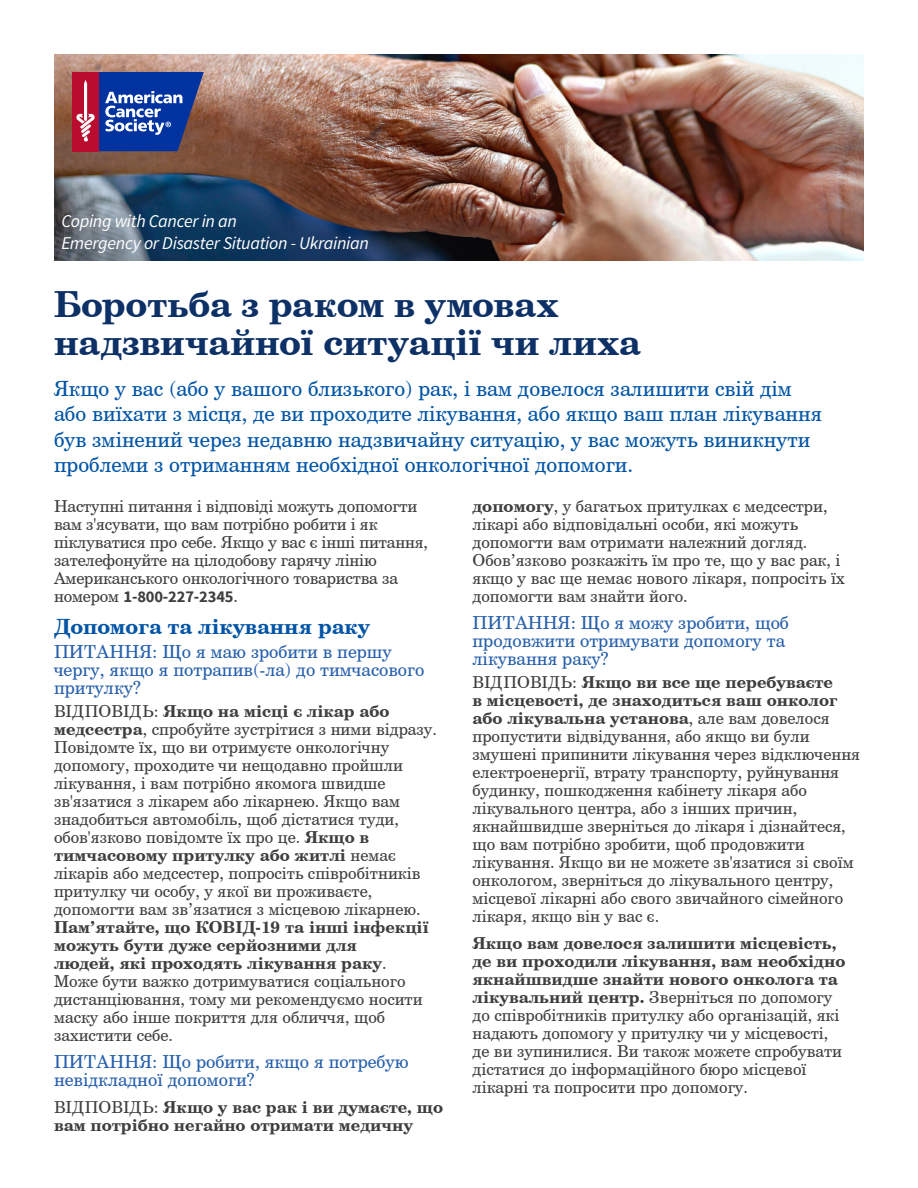
<style>
.page{position:relative;width:918px;height:1188px;background:#fff}
.page>*{position:absolute;margin:0;border:0;box-sizing:border-box;transform-origin:0 0}
.t1{font:700 36px/39px "Century Schlbk Cyrillic BT";letter-spacing:-.005em;color:#0d3166}
.t2{font:21px/25.2px "Century Schlbk Cyrillic BT";color:#0154a6}
.t3{font:700 21px "Century Schlbk Cyrillic BT";color:#0154a6}
.t4{font:18px/18px "Century Schlbk Cyrillic BT";color:#265fac}
.t5{font:italic 18px/21.6px "Source Sans Pro";letter-spacing:-.02em;color:#fff}
.t6{font:16.5px/18px "Century Schlbk Cyrillic BT";color:#3e3e3f}
.t7{font:700 16.5px/18px "Century Schlbk Cyrillic BT";color:#3e3e3f}
.t8{font:700 16.5px "Source Sans Pro";letter-spacing:-.01em;color:#3e3e3f}
.s1{font-family:"Century Schlbk Cyrillic BT";font-weight:400}
.s2{font-weight:700}
.s3{font-weight:400}
</style>
<div class="page">
<img style="left:342px;top:54px;width:522px;height:207px">
<img style="left:54px;top:54px;width:288px;height:207px">
<div style="left:72px;top:72px;width:26px;height:79px;background:#ba0c2f"></div>
<svg style="left:76px;top:72px;width:128px;height:79px"></svg>
<p class="t5" style="left:62px;top:211px;width:309px">Coping with Cancer in an<br>Emergency or Disaster Situation - Ukrainian</p>
<h1 class="t1" style="left:54px;top:284px;width:588px">Боротьба з раком в умовах надзвичайної ситуації чи лиха</h1>
<p class="t2" style="left:54px;top:376px;width:770px">Якщо у вас (або у вашого близького) рак, і вам довелося залишити свій дім або виїхати з місця, де ви проходите лікування, або якщо ваш план лікування був змінений через недавню надзвичайну ситуацію, у вас можуть виникнути проблеми з отриманням необхідної онкологічної допомоги.</p>
<p class="t6" style="left:54px;top:497px;width:376px">Наступні питання і відповіді можуть допомогти вам з'ясувати, що вам потрібно робити і як піклуватися про себе. Якщо у вас є інші питання, зателефонуйте на цілодобову гарячу лінію Американського онкологічного товариства за</p>
<p class="t8" style="left:54px;top:586px;width:185px"><span class="s1">номером</span> 1-800-227-2345<span class="s1">.</span></p>
<p class="t3" style="left:54px;top:613px;width:317px">Допомога та лікування раку</p>
<p class="t4" style="left:54px;top:643px;width:372px">ПИТАННЯ: Що я маю зробити в першу чергу, якщо я потрапив(-ла) до тимчасового притулку?</p>
<p class="t6" style="left:54px;top:702px;width:385px">ВІДПОВІДЬ: <span class="s2">Якщо на місці є лікар або медсестра</span>, спробуйте зустрітися з ними відразу.<br>Повідомте їх, що ви отримуєте онкологічну допомогу, проходите чи нещодавно пройшли лікування, і вам потрібно якомога швидше зв'язатися з лікарем або лікарнею. Якщо вам знадобиться автомобіль, щоб дістатися туди, обов'язково повідомте їх про це. <span class="s2">Якщо в тимчасовому притулку або житлі</span> немає лікарів або медсестер, попросіть співробітників притулку чи особу, у якої ви проживаєте, допомогти вам зв’язатися з місцевою лікарнею.</p>
<p class="t6" style="left:54px;top:918px;width:376px"><span class="s2">Пам’ятайте, що КОВІД-19 та інші інфекції можуть бути дуже серйозними для<br>людей, які проходять лікування раку</span>.<br>Може бути важко дотримуватися соціального дистанціювання, тому ми рекомендуємо носити маску або інше покриття для обличчя, щоб захистити себе.</p>
<p class="t4" style="left:54px;top:1052px;width:356px">ПИТАННЯ: Що робити, якщо я потребую невідкладної допомоги?</p>
<p class="t7" style="left:54px;top:1098px;width:391px"><span class="s3">ВІДПОВІДЬ:</span> Якщо у вас рак і ви думаєте, що вам потрібно негайно отримати медичну</p>
<p class="t6" style="left:473px;top:497px;width:374px"><span class="s2">допомогу</span>, у багатьох притулках є медсестри, лікарі або відповідальні особи, які можуть допомогти вам отримати належний догляд.<br>Обов’язково розкажіть їм про те, що у вас рак, і якщо у вас ще немає нового лікаря, попросіть їх допомогти вам знайти його.</p>
<p class="t4" style="left:472px;top:613px;width:318px">ПИТАННЯ: Що я можу зробити, щоб продовжити отримувати допомогу та лікування раку?</p>
<p class="t6" style="left:472px;top:672px;width:389px">ВІДПОВІДЬ: <span class="s2">Якщо ви все ще перебуваєте<br>в місцевості, де знаходиться ваш онколог або лікувальна установа</span>, але вам довелося пропустити відвідування, або якщо ви були змушені припинити лікування через відключення електроенергії, втрату транспорту, руйнування будинку, пошкодження кабінету лікаря або лікувального центра, або з інших причин, якнайшвидше зверніться до лікаря і дізнайтеся, що вам потрібно зробити, щоб продовжити лікування. Якщо ви не можете зв'язатися зі своїм онкологом, зверніться до лікувального центру, місцевої лікарні або свого звичайного сімейного лікаря, якщо він у вас є.</p>
<p class="t6" style="left:472px;top:933px;width:374px"><span class="s2">Якщо вам довелося залишити місцевість, де ви проходили лікування, вам необхідно якнайшвидше знайти нового онколога та лікувальний центр.</span> Зверніться по допомогу до співробітників притулку або організацій, які надають допомогу у притулку чи у місцевості, де ви зупинилися. Ви також можете спробувати дістатися до інформаційного бюро місцевої лікарні та попросити про допомогу.</p>
</div>
